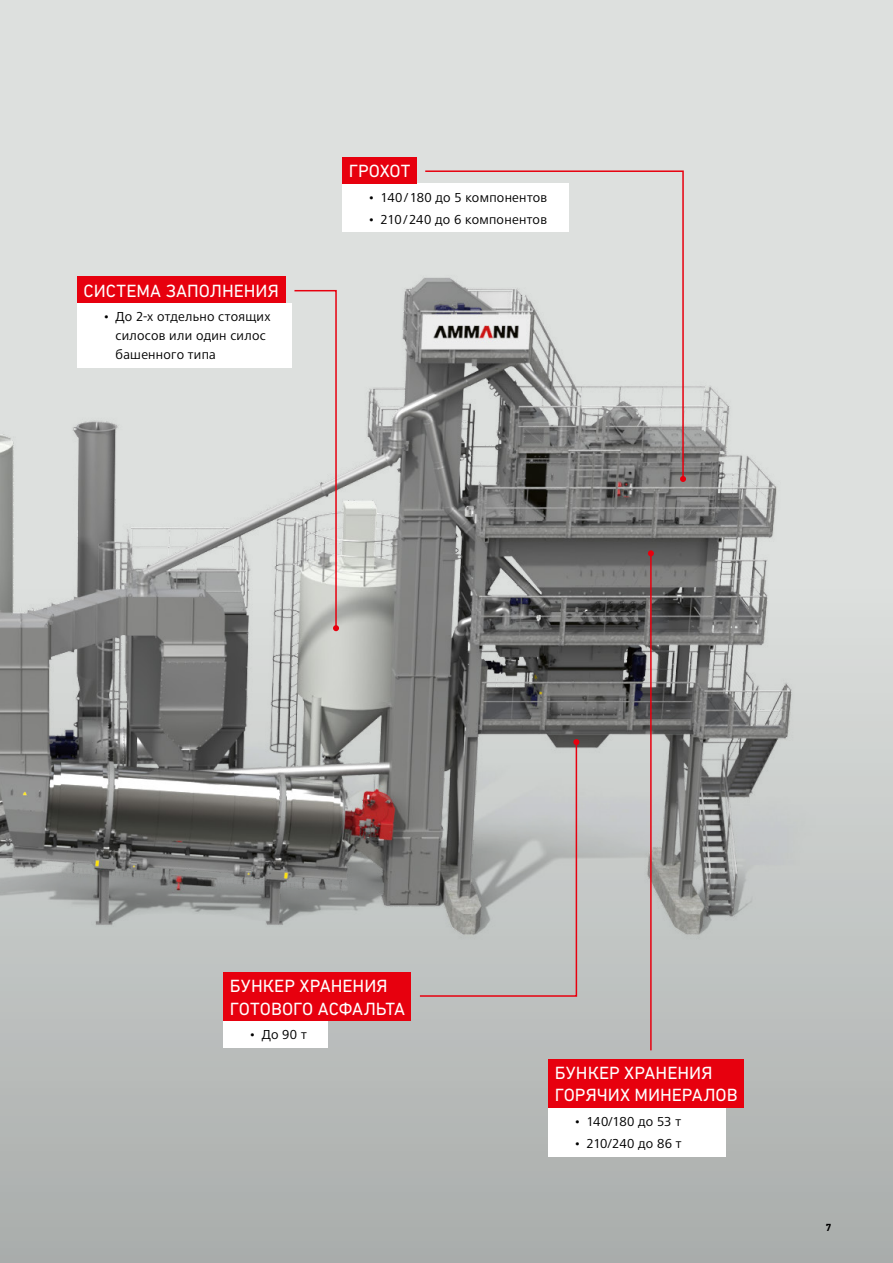
<style>
.page{position:relative;width:893px;height:1263px;background:#dde0de}
.page>*{position:absolute;margin:0;border:0;box-sizing:border-box;transform-origin:0 0}
.t1{font:18px/22.5px "DIN Next CYR";color:#fff}
.t2{font:13.5px/18.8px "Frutiger Next LTW1 G";letter-spacing:.02em;color:#000}
.t3{font:13.5px "Frutiger Next LTW1 G";color:#000}
.t4{font:700 10.5px "DIN Next CYR";color:#000}
</style>
<div class="page">
<img style="left:0;top:183px;width:893px;height:1080px">
<div style="left:77px;top:303px;width:215px;height:64px;background:#fff"></div>
<div style="left:223px;top:1021px;width:105px;height:27px;background:#fff"></div>
<div style="left:548px;top:1107px;width:178px;height:49px;background:#fff"></div>
<div style="left:342px;top:184px;width:227px;height:48px;background:#fff"></div>
<div style="left:77px;top:277px;width:208px;height:26px;background:#e7000e"></div>
<div style="left:223px;top:972px;width:188px;height:49px;background:#e7000e"></div>
<div style="left:548px;top:1059px;width:196px;height:48px;background:#e7000e"></div>
<div style="left:342px;top:157px;width:75px;height:27px;background:#e7000e"></div>
<svg style="left:424px;top:170px;width:260px;height:310px"></svg>
<svg style="left:680px;top:476px;width:6px;height:6px"></svg>
<svg style="left:293px;top:289px;width:46px;height:342px"></svg>
<svg style="left:418px;top:739px;width:161px;height:258px;background:#aeadac"></svg>
<hr style="left:650px;top:553px;width:2px;height:497px;background:#e7000e">
<svg style="left:648px;top:550px;width:6px;height:6px"></svg>
<h1 class="t1" style="left:84px;top:279px;width:197px">СИСТЕМА ЗАПОЛНЕНИЯ</h1>
<p class="t2" style="left:116px;top:308px;width:157px;text-indent:-13px">• До 2-х отдельно стоящих силосов или один силос башенного типа</p>
<h1 class="t1" style="left:349px;top:160px;width:63px">ГРОХОТ</h1>
<p class="t2" style="left:368px;top:188px;width:181px">• 140/180 до 5 компонентов</p>
<p class="t2" style="left:368px;top:210px;width:181px">• 210/240 до 6 компонентов</p>
<h1 class="t1" style="left:230px;top:975px;width:177px">БУНКЕР ХРАНЕНИЯ<br>ГОТОВОГО АСФАЛЬТА</h1>
<p class="t2" style="left:249px;top:1026px;width:59px">• До 90 т</p>
<h1 class="t1" style="left:555px;top:1061px;width:184px">БУНКЕР ХРАНЕНИЯ<br>ГОРЯЧИХ МИНЕРАЛОВ</h1>
<p class="t2" style="left:574px;top:1112px;width:109px">• 140/180 до 53 т</p>
<p class="t3" style="left:574px;top:1135px;width:109px">• 210/240 до 86 т</p>
<p class="t4" style="left:826px;top:1221px;width:7px">7</p>
</div>
